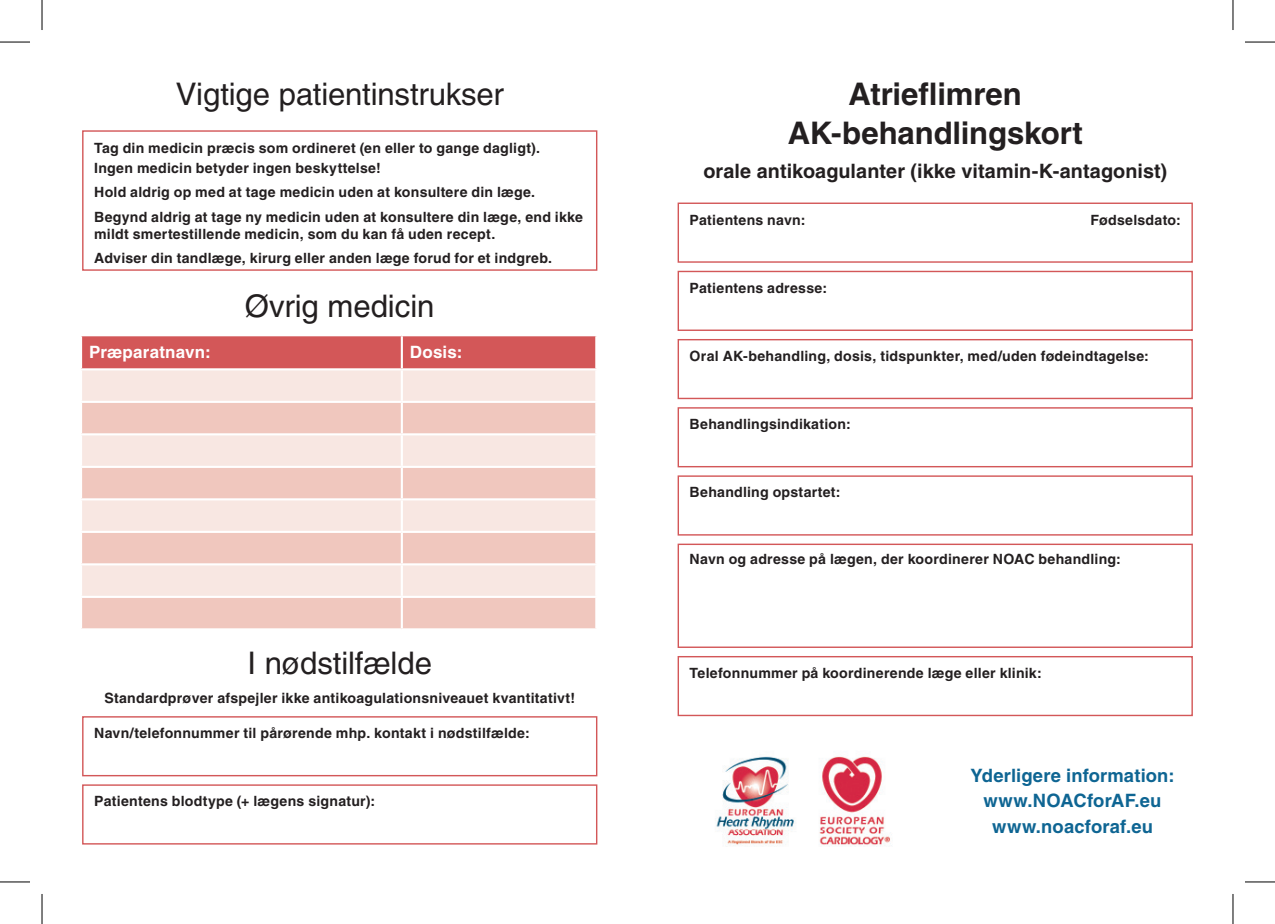
<style>
.page{position:relative;width:1275px;height:924px;background:#fff}
.page>*{position:absolute;margin:0;border:0;box-sizing:border-box;transform-origin:0 0}
.t1{font:31.2px "Helvetica LT Std";letter-spacing:-.005em;color:#231f20}
.t2{font:700 31.2px/39.6px "Helvetica LT Std";letter-spacing:-.005em;color:#231f20;text-align:center}
.t3{font:700 19.8px "Helvetica LT Std";letter-spacing:.005em;color:#231f20}
.t4{font:700 18.4px/25.4px "Helvetica LT Std";letter-spacing:.01em;color:#0e6593;text-align:center}
.t5{font:700 17px "Helvetica LT Std";letter-spacing:.01em;color:#fff}
.t6{font:700 14.2px/24.4px "Helvetica LT Std";letter-spacing:.02em;color:#231f20}
</style>
<div class="page">
<div style="left:677px;top:202px;width:515px;height:60px;border:1px solid #d35758"></div>
<div style="left:677px;top:339px;width:515px;height:60px;border:1px solid #d35758"></div>
<div style="left:677px;top:475px;width:515px;height:60px;border:1px solid #d35758"></div>
<div style="left:677px;top:655px;width:515px;height:60px;border:1px solid #d35758"></div>
<div style="left:677px;top:270px;width:515px;height:61px;border:1px solid #d35758"></div>
<div style="left:677px;top:407px;width:515px;height:60px;border:1px solid #d35758"></div>
<div style="left:677px;top:543px;width:515px;height:104px;border:1px solid #d35758"></div>
<img style="left:715px;top:756px;width:177px;height:91px">
<div style="left:82px;top:336px;width:513px;height:32px;background:#d35758"></div>
<div style="left:82px;top:370px;width:513px;height:30px;background:#f8e7e2"></div>
<svg style="left:82px;top:403px;width:513px;height:225px;fill:#f0c7be"></svg>
<hr style="left:401px;top:336px;width:2px;height:32px;background:#fff">
<hr style="left:401px;top:370px;width:2px;height:30px;background:#fff">
<hr style="left:401px;top:403px;width:2px;height:30px;background:#fff">
<hr style="left:80px;top:433px;width:322px;height:2px;background:#fff">
<hr style="left:402px;top:433px;width:195px;height:2px;background:#fff">
<hr style="left:401px;top:435px;width:2px;height:30px;background:#fff">
<hr style="left:80px;top:465px;width:322px;height:2px;background:#fff">
<hr style="left:402px;top:465px;width:195px;height:2px;background:#fff">
<hr style="left:401px;top:467px;width:2px;height:31px;background:#fff">
<hr style="left:80px;top:498px;width:322px;height:2px;background:#fff">
<hr style="left:402px;top:498px;width:195px;height:2px;background:#fff">
<hr style="left:401px;top:500px;width:2px;height:30px;background:#fff">
<hr style="left:80px;top:530px;width:322px;height:2px;background:#fff">
<hr style="left:402px;top:530px;width:195px;height:2px;background:#fff">
<hr style="left:401px;top:532px;width:2px;height:31px;background:#fff">
<hr style="left:80px;top:563px;width:322px;height:2px;background:#fff">
<hr style="left:402px;top:563px;width:195px;height:2px;background:#fff">
<hr style="left:401px;top:565px;width:2px;height:30px;background:#fff">
<hr style="left:80px;top:595px;width:322px;height:2px;background:#fff">
<hr style="left:402px;top:595px;width:195px;height:2px;background:#fff">
<hr style="left:401px;top:597px;width:2px;height:31px;background:#fff">
<div style="left:82px;top:130px;width:515px;height:140px;border:1px solid #d35758"></div>
<div style="left:82px;top:715px;width:515px;height:61px;border:1px solid #d35758"></div>
<div style="left:82px;top:784px;width:515px;height:60px;border:1px solid #d35758"></div>
<hr style="left:0;top:42px;width:30px;height:1px;background:#000">
<hr style="left:1245px;top:42px;width:30px;height:1px;background:#000">
<hr style="left:0;top:881px;width:30px;height:1px;background:#000">
<hr style="left:1245px;top:881px;width:30px;height:1px;background:#000">
<hr style="left:42px;top:0;width:1px;height:30px;background:#000">
<hr style="left:42px;top:893px;width:1px;height:30px;background:#000">
<hr style="left:1232px;top:0;width:1px;height:30px;background:#000">
<hr style="left:1232px;top:893px;width:1px;height:30px;background:#000">
<h1 class="t1" style="left:176px;top:75px;width:329px">Vigtige patientinstrukser</h1>
<p class="t6" style="left:94px;top:137px;width:447px;line-height:20.2px">Tag din medicin præcis som ordineret (en eller to gange dagligt).<br>Ingen medicin betyder ingen beskyttelse!</p>
<p class="t6" style="left:94px;top:180px;width:490px">Hold aldrig op med at tage medicin uden at konsultere din læge.<br>Begynd aldrig at tage ny medicin uden at konsultere din læge, end ikke</p>
<p class="t6" style="left:94px;top:221px;width:459px">mildt smertestillende medicin, som du kan få uden recept.<br>Adviser din tandlæge, kirurg eller anden læge forud for et indgreb.</p>
<h1 class="t1" style="left:245px;top:288px;width:191px">Øvrig medicin</h1>
<p class="t5" style="left:89px;top:342px;width:123px">Præparatnavn:</p>
<p class="t5" style="left:410px;top:342px;width:54px">Dosis:</p>
<h1 class="t1" style="left:247px;top:645px;width:186px">I nødstilfælde</h1>
<p class="t6" style="left:104px;top:685px;width:472px">Standardprøver afspejler ikke antikoagulationsniveauet kvantitativt!</p>
<p class="t6" style="left:94px;top:720px;width:437px">Navn/telefonnummer til pårørende mhp. kontakt i nødstilfælde:</p>
<p class="t6" style="left:94px;top:788px;width:283px">Patientens blodtype (+ lægens signatur):</p>
<h1 class="t2" style="left:788px;top:73px;width:296px">Atrieflimren<br>AK-behandlingskort</h1>
<h2 class="t3" style="left:703px;top:159px;width:465px">orale antikoagulanter (ikke vitamin-K-antagonist)</h2>
<p class="t6" style="left:689px;top:207px;width:117px">Patientens navn:</p>
<p class="t6" style="left:1090px;top:207px;width:92px">Fødselsdato:</p>
<p class="t6" style="left:689px;top:275px;width:139px">Patientens adresse:</p>
<p class="t6" style="left:689px;top:343px;width:461px">Oral AK-behandling, dosis, tidspunkter, med/uden fødeindtagelse:</p>
<p class="t6" style="left:689px;top:411px;width:163px">Behandlingsindikation:</p>
<p class="t6" style="left:689px;top:479px;width:152px">Behandling opstartet:</p>
<p class="t6" style="left:689px;top:547px;width:433px">Navn og adresse på lægen, der koordinerer NOAC behandling:</p>
<p class="t6" style="left:689px;top:660px;width:354px">Telefonnummer på koordinerende læge eller klinik:</p>
<p class="t4" style="left:970px;top:761px;width:205px">Yderligere information: www.NOACforAF.eu www.noacforaf.eu</p>
</div>
